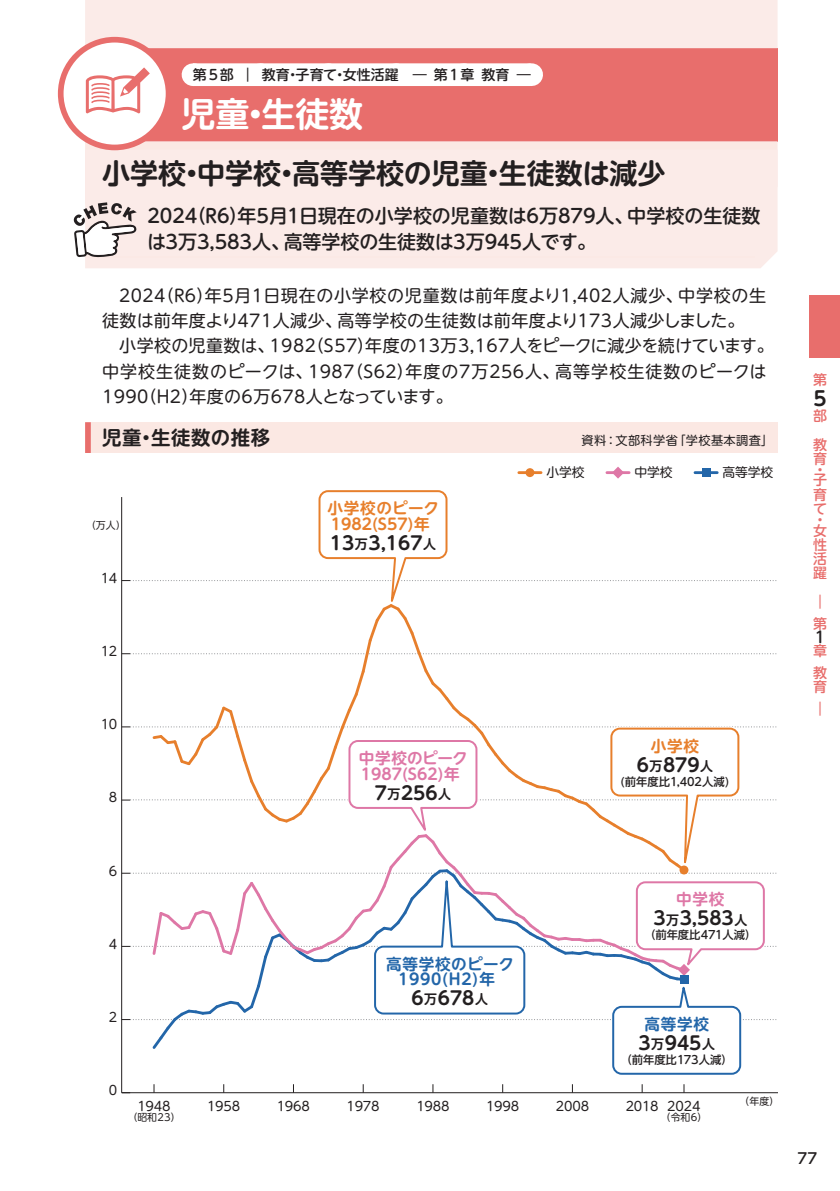
<style>
.page{position:relative;width:840px;height:1191px;background:#fff}
.page>*{position:absolute;margin:0;border:0;box-sizing:border-box;transform-origin:0 0}
.t1{font:500 62.4px "UD Shin M Go Pro";color:#e86e6c}
.t2{font:700 34px "UD Shin M Go Pro De";color:#fff}
.t3{font:700 28px "UD Shin M Go Pro De";letter-spacing:-.005em;color:#231f20}
.t4{font:700 19.8px "UD Shin M Go Pro De";color:#231f20}
.t5{font:700 19.4px "UD Shin M Go Pro De";letter-spacing:.03em;color:#231f20}
.t6{font:500 19px/26px "UD Shin M Go Pro";letter-spacing:-.005em;color:#231f20}
.t7{font:700 18.4px "UD Shin M Go Pro De";color:#231f20}
.t8{font:17px/25.4px "UD Shin M Go Pro";letter-spacing:.03em;color:#231f20}
.t9{font:700 15.6px/15.6px "UD Shin M Go Pro De";letter-spacing:.045em;color:#2366a9;text-align:center}
.t10{font:700 15.6px/15.6px "UD Shin M Go Pro De";letter-spacing:.005em;color:#e77f2c}
.t11{font:700 15.6px/15.6px "UD Shin M Go Pro De";color:#de77a6}
.t12{font:500 15.6px "UD Shin M Go Pro";color:#231f20}
.t13{font:500 14.8px "UD Shin Go Pro";color:#231f20}
.t14{font:500 14px "UD Shin M Go Pro";color:#231f20}
.t15{font:500 14px/10.8px "UD Shin M Go Pro";color:#e86e6c}
.t16{font:12.8px "UD Shin M Go Pro";letter-spacing:-.01em;color:#231f20}
.t17{font:12.2px "UD Shin M Go Pro";letter-spacing:.03em;color:#231f20}
.t18{font:500 11.4px "UD Shin M Go Pro";letter-spacing:-.01em;color:#231f20}
.t19{font:10px "UD Shin M Go Pro";letter-spacing:-.005em;color:#231f20}
.s1{font-size:12.8px}
</style>
<div class="page">
<div style="left:85px;top:48px;width:692px;height:40px;background:#e86e6c"></div>
<div style="left:85px;top:0;width:692px;height:48px;background:#fbebe8"></div>
<div style="left:193px;top:63px;width:337px;height:23px;background:#fff"></div>
<svg style="left:260px;top:63px;width:236px;height:1px"></svg>
<svg style="left:530px;top:63px;width:1px;height:23px"></svg>
<div style="left:85px;top:88px;width:692px;height:54px;background:#e86e6c"></div>
<div style="left:85px;top:142px;width:692px;height:8px;background:#fbe8e3"></div>
<div style="left:85px;top:150px;width:692px;height:118px;background:#fbebe8"></div>
<hr style="left:85px;top:257px;width:669px;height:1px;background:#fbe8e3">
<div style="left:85px;top:422px;width:692px;height:31px;background:#fbe8e3"></div>
<div style="left:85px;top:422px;width:6px;height:31px;background:#e86e6c"></div>
<svg style="left:74px;top:202px;width:63px;height:56px"></svg>
<hr style="left:122px;top:1092px;width:655px;height:1px;background:#231f20">
<hr style="left:121px;top:497px;width:1px;height:595px;background:#231f20">
<hr style="left:694px;top:471px;width:22px;height:3px;background:#2366a9">
<hr style="left:606px;top:471px;width:22px;height:3px;background:#de77a6">
<hr style="left:518px;top:471px;width:22px;height:3px;background:#e77f2c">
<div style="left:701px;top:468px;width:8px;height:8px;background:#2366a9"></div>
<svg style="left:609px;top:466px;width:16px;height:13px"></svg>
<div style="left:525px;top:468px;width:9px;height:9px;background:#e77f2c;border-radius:50%"></div>
<svg style="left:122px;top:490px;width:655px;height:587px"></svg>
<div style="left:61px;top:40px;width:107px;height:107px;background:#fff;border-radius:50%"></div>
<svg style="left:86px;top:67px;width:64px;height:46px"></svg>
<div style="left:58px;top:37px;width:113px;height:113px;border:6px solid #e86e6c;border-radius:50%"></div>
<p class="t14" style="left:193px;top:64px;width:339px">第5部 ｜ 教育・子育て・女性活躍 ― 第1章 教育 ―</p>
<h2 class="t2" style="left:181px;top:87px;width:183px">児童・生徒数</h2>
<h3 class="t3" style="left:102px;top:150px;width:564px">小学校・中学校・高等学校の児童・生徒数は減少</h3>
<p class="t6" style="left:147px;top:202px;width:614px">2024（R6）年5月1日現在の小学校の児童数は6万879人、中学校の生徒数は3万3,583人、高等学校の生徒数は3万945人です。</p>
<p class="t8" style="left:102px;top:282px;width:665px;text-indent:17px">2024（R6）年5月1日現在の小学校の児童数は前年度より1,402人減少、中学校の生徒数は前年度より471人減少、高等学校の生徒数は前年度より173人減少しました。</p>
<p class="t8" style="left:102px;top:332px;width:672px;text-indent:17px">小学校の児童数は、1982（S57）年度の13万3,167人をピークに減少を続けています。中学校生徒数のピークは、1987（S62）年度の7万256人、高等学校生徒数のピークは<br>1990（H2）年度の6万678人となっています。</p>
<p class="t5" style="left:102px;top:422px;width:169px">児童・生徒数の推移</p>
<p class="t17" style="left:581px;top:430px;width:193px">資料：文部科学省「学校基本調査」</p>
<p class="t19" style="left:86px;top:517px;width:41px">（万人）</p>
<p class="t16" style="left:101px;top:568px;width:18px">14</p>
<p class="t16" style="left:101px;top:641px;width:18px">12</p>
<p class="t16" style="left:101px;top:714px;width:18px">10</p>
<p class="t16" style="left:109px;top:787px;width:10px">8</p>
<p class="t10" style="left:327px;top:500px;width:113px">小学校のピーク<br>1982(S57)年</p>
<p class="t7" style="left:330px;top:528px;width:107px">13<span class="s1">万</span>3,167<span class="s1">人</span></p>
<p class="t11" style="left:359px;top:749px;width:110px">中学校のピーク<br>1987(S62)年</p>
<p class="t7" style="left:374px;top:777px;width:78px">7<span class="s1">万</span>256<span class="s1">人</span></p>
<p class="t16" style="left:546px;top:462px;width:40px">小学校</p>
<p class="t16" style="left:634px;top:462px;width:40px">中学校</p>
<p class="t16" style="left:722px;top:462px;width:52px">高等学校</p>
<p class="t10" style="left:650px;top:737px;width:50px">小学校</p>
<p class="t7" style="left:636px;top:749px;width:78px">6<span class="s1">万</span>879<span class="s1">人</span></p>
<p class="t18" style="left:620px;top:772px;width:110px">(前年度比1,402人減)</p>
<h1 class="t1" style="left:788px;top:275px;width:64px">█</h1>
<p class="t15" style="left:812px;top:374px;width:15px">第</p>
<p class="t15" style="left:812px;top:401px;width:15px;line-height:28.6px">部教</p>
<p class="t15" style="left:812px;top:452px;width:15px">育・子</p>
<p class="t15" style="left:812px;top:486px;width:15px;line-height:14.2px">育て</p>
<p class="t15" style="left:812px;top:513px;width:15px">・女</p>
<p class="t15" style="left:812px;top:537px;width:15px;line-height:14.2px;text-align:justify">性活躍</p>
<p class="t15" style="left:812px;top:590px;width:15px;line-height:21.6px">︱第</p>
<p class="t12" style="left:814px;top:625px;width:12px">1</p>
<p class="t15" style="left:812px;top:639px;width:15px;line-height:21.6px">章教</p>
<p class="t15" style="left:812px;top:675px;width:15px;line-height:21.6px">育︱</p>
<p class="t4" style="left:813px;top:382px;width:15px">5</p>
<p class="t16" style="left:109px;top:860px;width:10px">6</p>
<p class="t16" style="left:109px;top:933px;width:10px">4</p>
<p class="t16" style="left:109px;top:1006px;width:10px">2</p>
<p class="t16" style="left:109px;top:1080px;width:10px">0</p>
<p class="t9" style="left:386px;top:955px;width:129px">高等学校のピーク<br>1990(H2)年</p>
<p class="t7" style="left:411px;top:983px;width:78px">6<span class="s1">万</span>678<span class="s1">人</span></p>
<p class="t11" style="left:675px;top:891px;width:50px">中学校</p>
<p class="t7" style="left:653px;top:903px;width:95px">3<span class="s1">万</span>3,583<span class="s1">人</span></p>
<p class="t18" style="left:644px;top:925px;width:113px">（前年度比471人減）</p>
<p class="t9" style="left:644px;top:1015px;width:66px">高等学校</p>
<p class="t7" style="left:638px;top:1027px;width:78px">3<span class="s1">万</span>945<span class="s1">人</span></p>
<p class="t18" style="left:620px;top:1050px;width:113px">（前年度比173人減）</p>
<p class="t16" style="left:137px;top:1095px;width:35px">1948</p>
<p class="t16" style="left:207px;top:1095px;width:34px">1958</p>
<p class="t16" style="left:277px;top:1095px;width:35px">1968</p>
<p class="t16" style="left:346px;top:1095px;width:35px">1978</p>
<p class="t16" style="left:416px;top:1095px;width:35px">1988</p>
<p class="t16" style="left:486px;top:1095px;width:35px">1998</p>
<p class="t16" style="left:555px;top:1095px;width:35px">2008</p>
<p class="t16" style="left:625px;top:1095px;width:34px">2018</p>
<p class="t19" style="left:128px;top:1109px;width:54px">（昭和23）</p>
<p class="t16" style="left:667px;top:1095px;width:35px">2024</p>
<p class="t19" style="left:660px;top:1109px;width:48px">（令和6）</p>
<p class="t19" style="left:739px;top:1093px;width:41px">（年度）</p>
<p class="t13" style="left:797px;top:1146px;width:21px">77</p>
</div>
